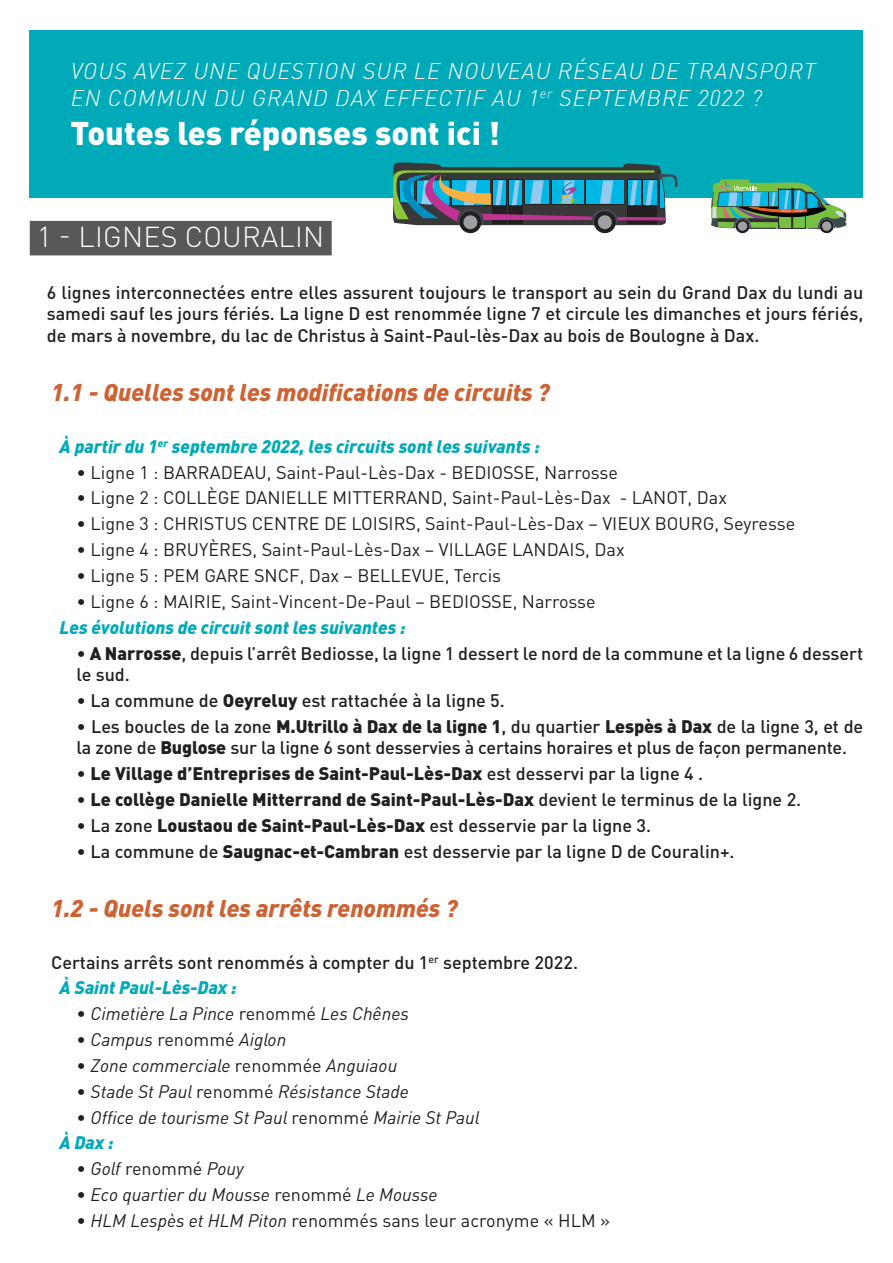
<style>
.page{position:relative;width:893px;height:1263px;background:#fff}
.page>*{position:absolute;margin:0;border:0;box-sizing:border-box;transform-origin:0 0}
.t1{font:900 32.4px "DINOT";color:#fff}
.t2{font:300 28.5px "DINOT";letter-spacing:.01em;color:#fff}
.t3{font:italic 900 24px "DINOT";color:#cd6233}
.t4{font:italic 300 22.5px/27px "DINOT";letter-spacing:.05em;color:#fff}
.t5{font:500 18px/21.6px "DINOT";color:#231f20}
.t6{font:18px "DINOT";color:#231f20}
.t7{font:italic 18px/25.8px "DINOT";color:#231f20}
.t8{font:900 18px "DINOT";color:#231f20}
.t9{font:italic 900 18px "DINOT";color:#00aab8}
.s1{font-weight:400}
.s2{font-weight:900}
.s3{font-weight:500}
.s4{font-weight:900;font-style:italic;color:#00aab8}
.s5{font-style:normal}
.s6{font-weight:900;color:#00aab8}
.s7{font-style:italic}
</style>
<div class="page">
<div style="left:30px;top:30px;width:833px;height:168px;background:#00aab8"></div>
<div style="left:30px;top:221px;width:302px;height:34px;background:#57585a"></div>
<svg style="left:594px;top:211px;width:22px;height:22px"></svg>
<div style="left:598px;top:215px;width:14px;height:14px;background:#9d9fa2;border-radius:50%"></div>
<svg style="left:459px;top:211px;width:22px;height:22px"></svg>
<div style="left:463px;top:215px;width:14px;height:14px;background:#9d9fa2;border-radius:50%"></div>
<svg style="left:393px;top:162px;width:285px;height:63px;background:#43747f"></svg>
<svg style="left:735px;top:219px;width:15px;height:14px"></svg>
<div style="left:738px;top:221px;width:9px;height:10px;background:#7d7d80;border-radius:50%"></div>
<svg style="left:820px;top:219px;width:14px;height:14px"></svg>
<img style="left:711px;top:179px;width:135px;height:51px">
<p class="t4" style="left:71px;top:56px;width:746px">VOUS AVEZ UNE QUESTION SUR LE NOUVEAU RÉSEAU DE TRANSPORT<br>EN COMMUN DU GRAND DAX EFFECTIF AU 1<sup>er</sup> SEPTEMBRE 2022 ?</p>
<h1 class="t1" style="left:71px;top:111px;width:431px">Toutes les réponses sont ici !</h1>
<h2 class="t2" style="left:37px;top:219px;width:289px">1 - LIGNES COURALIN</h2>
<p class="t5" style="left:47px;top:281px;width:818px;text-align:justify">6 lignes interconnectées entre elles assurent toujours le transport au sein du Grand Dax du lundi au samedi sauf les jours fériés. La ligne D est renommée ligne 7 et circule les dimanches et jours fériés, de mars à novembre, du lac de Christus à Saint-Paul-lès-Dax au bois de Boulogne à Dax.</p>
<h3 class="t3" style="left:51px;top:376px;width:500px">1.1 - Quelles sont les modifications de circuits ?</h3>
<p class="t9" style="left:60px;top:434px;width:482px">À partir du 1<sup>er</sup> septembre 2022, les circuits sont les suivants :</p>
<p class="t6" style="left:77px;top:460px;width:543px">• Ligne 1 : BARRADEAU, Saint-Paul-Lès-Dax - BEDIOSSE, Narrosse</p>
<p class="t6" style="left:77px;top:486px;width:652px">• Ligne 2 : COLLÈGE DANIELLE MITTERRAND, Saint-Paul-Lès-Dax - LANOT, Dax</p>
<p class="t6" style="left:77px;top:511px;width:720px">• Ligne 3 : CHRISTUS CENTRE DE LOISIRS, Saint-Paul-Lès-Dax – VIEUX BOURG, Seyresse</p>
<p class="t6" style="left:77px;top:537px;width:550px">• Ligne 4 : BRUYÈRES, Saint-Paul-Lès-Dax – VILLAGE LANDAIS, Dax</p>
<p class="t6" style="left:77px;top:563px;width:426px">• Ligne 5 : PEM GARE SNCF, Dax – BELLEVUE, Tercis</p>
<p class="t6" style="left:77px;top:589px;width:521px">• Ligne 6 : MAIRIE, Saint-Vincent-De-Paul – BEDIOSSE, Narrosse</p>
<p class="t9" style="left:60px;top:615px;width:348px">Les évolutions de circuit sont les suivantes :</p>
<p class="t5" style="left:77px;top:641px;width:788px"><span class="s1">•</span> <span class="s2">A Narrosse</span>, depuis l’arrêt Bediosse, la ligne 1 dessert le nord de la commune et la ligne 6 dessert le sud.</p>
<p class="t5" style="left:77px;top:689px;width:430px"><span class="s1">•</span> La commune de <span class="s2">Oeyreluy</span> est rattachée à la ligne 5.</p>
<p class="t5" style="left:77px;top:715px;width:788px"><span class="s1">•</span> Les boucles de la zone <span class="s2">M.Utrillo à Dax de la ligne 1</span>, du quartier <span class="s2">Lespès à Dax</span> de la ligne 3, et de la zone de <span class="s2">Buglose</span> sur la ligne 6 sont desservies à certains horaires et plus de façon permanente.</p>
<p class="t8" style="left:77px;top:761px;width:628px"><span class="s1">•</span> Le Village d’Entreprises de Saint-Paul-Lès-Dax <span class="s3">est desservi par la ligne 4 .</span></p>
<p class="t8" style="left:77px;top:787px;width:726px"><span class="s1">•</span> Le collège Danielle Mitterrand de Saint-Paul-Lès-Dax <span class="s3">devient le terminus de la ligne 2.</span></p>
<p class="t5" style="left:77px;top:814px;width:576px"><span class="s1">•</span> La zone <span class="s2">Loustaou de Saint-Paul-Lès-Dax</span> est desservie par la ligne 3.</p>
<p class="t5" style="left:77px;top:840px;width:660px"><span class="s1">•</span> La commune de <span class="s2">Saugnac-et-Cambran</span> est desservie par la ligne D de Couralin+.</p>
<h3 class="t3" style="left:51px;top:892px;width:408px">1.2 - Quels sont les arrêts renommés ?</h3>
<p class="t5" style="left:60px;top:948px;width:520px;line-height:25.8px;text-indent:-9px">Certains arrêts sont renommés à compter du 1<sup>er</sup> septembre 2022.<br><span class="s4">À Saint Paul-Lès-Dax :</span></p>
<p class="t7" style="left:77px;top:1000px;width:334px"><span class="s5">•</span> Cimetière La Pince <span class="s5">renommé</span> Les Chênes</p>
<p class="t7" style="left:77px;top:1026px;width:211px"><span class="s5">•</span> Campus <span class="s5">renommé</span> Aiglon</p>
<p class="t7" style="left:77px;top:1052px;width:322px"><span class="s5">•</span> Zone commerciale <span class="s5">renommée</span> Anguiaou</p>
<p class="t7" style="left:77px;top:1077px;width:334px"><span class="s5">•</span> Stade St Paul <span class="s5">renommé</span> Résistance Stade</p>
<p class="t7" style="left:60px;top:1103px;width:421px;text-indent:17px"><span class="s5">•</span> Office de tourisme St Paul <span class="s5">renommé</span> Mairie St Paul<br><span class="s6">À Dax :</span></p>
<p class="t6" style="left:77px;top:1156px;width:169px">• <span class="s7">Golf</span> renommé <span class="s7">Pouy</span></p>
<p class="t7" style="left:77px;top:1181px;width:363px"><span class="s5">•</span> Eco quartier du Mousse <span class="s5">renommé</span> Le Mousse</p>
<p class="t6" style="left:77px;top:1208px;width:535px">• <span class="s7">HLM Lespès et HLM Piton</span> renommés sans leur acronyme « HLM »</p>
</div>
